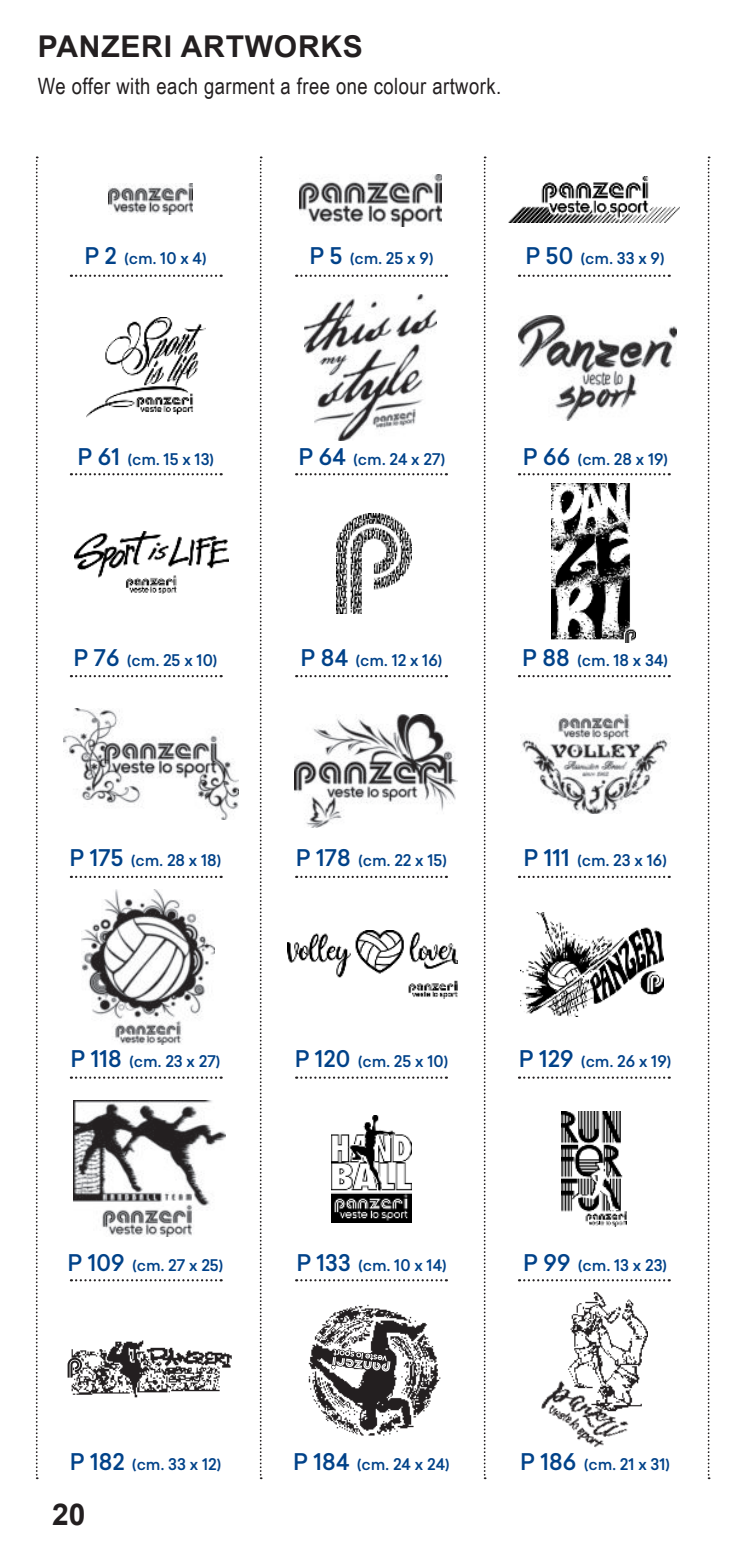
<style>
.page{position:relative;width:745px;height:1560px;background:#fff}
.page>*{position:absolute;margin:0;border:0;box-sizing:border-box;transform-origin:0 0}
.t1{font:700 30px "Arial";letter-spacing:.025em;color:#231f20}
.t2{font:22.5px "Arial Narrow";letter-spacing:.02em;color:#231f20}
.t3{font:500 15.75px "Sailec";letter-spacing:.005em;color:#014289}
.s1{font-size:22.5px}
</style>
<div class="page">
<svg style="left:36px;top:156px;width:2px;height:1322px"></svg>
<svg style="left:259px;top:156px;width:2px;height:1322px"></svg>
<svg style="left:483px;top:156px;width:2px;height:1322px"></svg>
<svg style="left:707px;top:156px;width:2px;height:1322px"></svg>
<svg style="left:71px;top:1279px;width:150px;height:2px"></svg>
<svg style="left:296px;top:1279px;width:150px;height:2px"></svg>
<svg style="left:518px;top:1279px;width:151px;height:2px"></svg>
<svg style="left:71px;top:1076px;width:150px;height:2px"></svg>
<svg style="left:296px;top:1076px;width:150px;height:2px"></svg>
<svg style="left:518px;top:1076px;width:151px;height:2px"></svg>
<svg style="left:71px;top:875px;width:150px;height:2px"></svg>
<svg style="left:296px;top:875px;width:150px;height:2px"></svg>
<svg style="left:518px;top:875px;width:151px;height:2px"></svg>
<svg style="left:71px;top:675px;width:150px;height:2px"></svg>
<svg style="left:296px;top:675px;width:150px;height:2px"></svg>
<svg style="left:518px;top:675px;width:151px;height:2px"></svg>
<svg style="left:71px;top:473px;width:150px;height:2px"></svg>
<svg style="left:296px;top:473px;width:150px;height:2px"></svg>
<svg style="left:518px;top:473px;width:151px;height:2px"></svg>
<svg style="left:71px;top:274px;width:150px;height:3px"></svg>
<svg style="left:296px;top:274px;width:150px;height:3px"></svg>
<svg style="left:518px;top:274px;width:151px;height:3px"></svg>
<img style="left:108px;top:184px;width:84px;height:30px">
<img style="left:299px;top:174px;width:142px;height:52px">
<img style="left:304px;top:295px;width:132px;height:145px">
<img style="left:518px;top:315px;width:158px;height:105px">
<img style="left:63px;top:708px;width:175px;height:111px">
<img style="left:294px;top:714px;width:163px;height:113px">
<img style="left:520px;top:713px;width:148px;height:100px">
<img style="left:81px;top:889px;width:133px;height:155px">
<img style="left:73px;top:1100px;width:152px;height:136px">
<img style="left:508px;top:177px;width:171px;height:45px">
<img style="left:75px;top:532px;width:153px;height:61px">
<img style="left:287px;top:930px;width:170px;height:68px">
<img style="left:86px;top:318px;width:119px;height:99px">
<img style="left:331px;top:1115px;width:80px;height:107px">
<img style="left:336px;top:513px;width:75px;height:100px">
<img style="left:551px;top:483px;width:84px;height:159px">
<img style="left:561px;top:1111px;width:65px;height:114px">
<img style="left:520px;top:912px;width:142px;height:104px">
<img style="left:68px;top:1340px;width:164px;height:58px">
<svg style="left:67px;top:1357px;width:15px;height:20px"></svg>
<img style="left:308px;top:1304px;width:133px;height:132px">
<svg style="left:331px;top:1347px;width:60px;height:25px"></svg>
<img style="left:568px;top:1292px;width:78px;height:115px">
<img style="left:541px;top:1374px;width:97px;height:74px">
<h1 class="t1" style="left:38px;top:35px;width:326px">PANZERI ARTWORKS</h1>
<h2 class="t2" style="left:38px;top:77px;width:464px">We offer with each garment a free one colour artwork.</h2>
<p class="t3" style="left:84px;top:252px;width:123px"><span class="s1">P 2</span> (cm. 10 x 4)</p>
<p class="t3" style="left:309px;top:252px;width:125px"><span class="s1">P 5</span> (cm. 25 x 9)</p>
<p class="t3" style="left:525px;top:252px;width:140px"><span class="s1">P 50</span> (cm. 33 x 9)</p>
<p class="t3" style="left:78px;top:452px;width:138px"><span class="s1">P 61</span> (cm. 15 x 13)</p>
<p class="t3" style="left:298px;top:452px;width:148px"><span class="s1">P 64</span> (cm. 24 x 27)</p>
<p class="t3" style="left:522px;top:452px;width:146px"><span class="s1">P 66</span> (cm. 28 x 19)</p>
<p class="t3" style="left:73px;top:653px;width:145px"><span class="s1">P 76</span> (cm. 25 x 10)</p>
<p class="t3" style="left:300px;top:653px;width:143px"><span class="s1">P 84</span> (cm. 12 x 16)</p>
<p class="t3" style="left:522px;top:653px;width:147px"><span class="s1">P 88</span> (cm. 18 x 34)</p>
<p class="t3" style="left:69px;top:854px;width:153px"><span class="s1">P 175</span> (cm. 28 x 18)</p>
<p class="t3" style="left:296px;top:854px;width:152px"><span class="s1">P 178</span> (cm. 22 x 15)</p>
<p class="t3" style="left:523px;top:854px;width:145px"><span class="s1">P 111</span> (cm. 23 x 16)</p>
<p class="t3" style="left:70px;top:1054px;width:151px"><span class="s1">P 118</span> (cm. 23 x 27)</p>
<p class="t3" style="left:294px;top:1054px;width:155px"><span class="s1">P 120</span> (cm. 25 x 10)</p>
<p class="t3" style="left:518px;top:1054px;width:154px"><span class="s1">P 129</span> (cm. 26 x 19)</p>
<p class="t3" style="left:67px;top:1258px;width:157px"><span class="s1">P 109</span> (cm. 27 x 25)</p>
<p class="t3" style="left:296px;top:1258px;width:151px"><span class="s1">P 133</span> (cm. 10 x 14)</p>
<p class="t3" style="left:523px;top:1258px;width:145px"><span class="s1">P 99</span> (cm. 13 x 23)</p>
<p class="t3" style="left:70px;top:1457px;width:153px"><span class="s1">P 182</span> (cm. 33 x 12)</p>
<p class="t3" style="left:293px;top:1457px;width:158px"><span class="s1">P 184</span> (cm. 24 x 24)</p>
<p class="t3" style="left:520px;top:1457px;width:151px"><span class="s1">P 186</span> (cm. 21 x 31)</p>
<h1 class="t1" style="left:52px;top:1503px;width:35px">20</h1>
</div>
